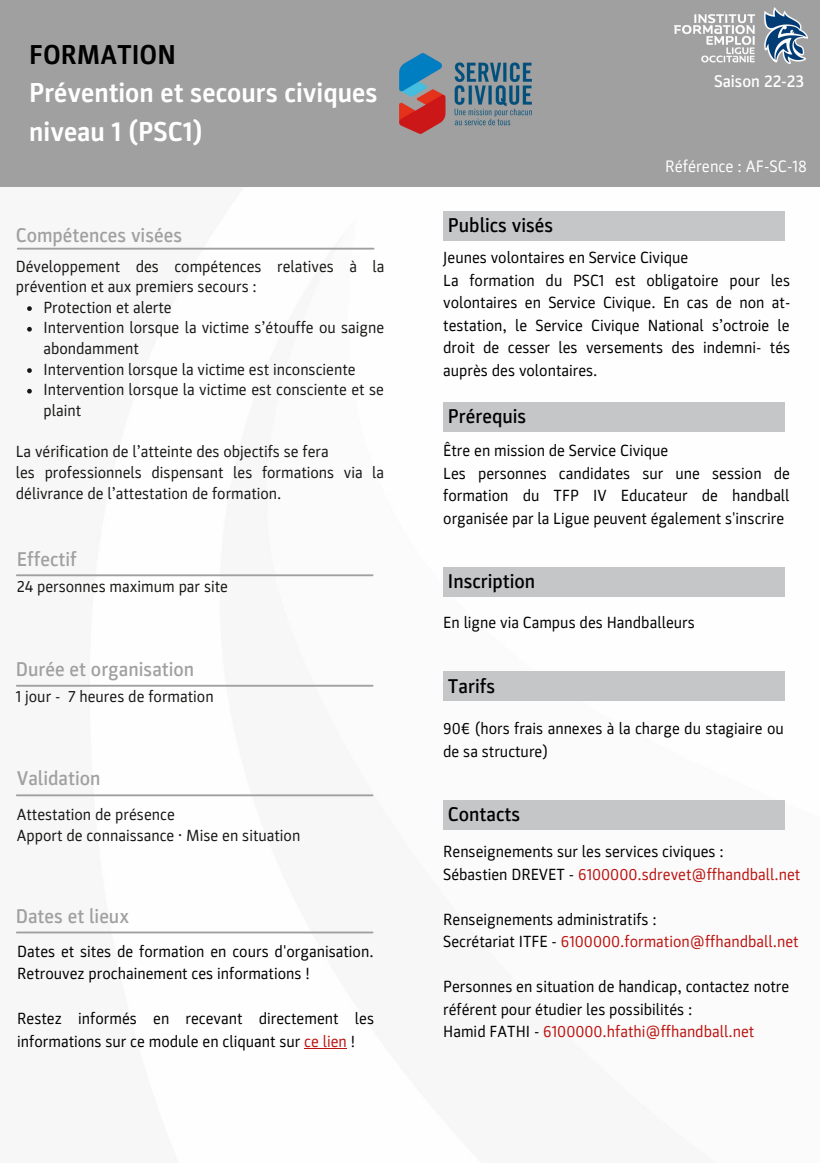
<style>
.page{position:relative;width:820px;height:1163px;background:#fff}
.page>*{position:absolute;margin:0;border:0;box-sizing:border-box;transform-origin:0 0}
.t1{font:700 27.5px/38.5px "Parka";color:#fff}
.t2{font:700 27.5px "Parka";color:#000}
.t3{font:500 20px "Parka";color:#a0a0a0}
.t4{font:500 20px "Parka";color:#000}
.t5{font:500 17.12px "Parka";color:#fff}
.t6{font:16.75px "Parka";color:#fff}
.t7{font:16.25px/22.5px "Parka";color:#000}
.t8{font:16.25px/20.6px "Parka";color:#171615}
.s1{color:#bb130f}
</style>
<div class="page">
<img style="left:15px;top:211px;width:770px;height:838px">
<div style="left:0;top:0;width:819px;height:187px;background:#a0a0a0"></div>
<img style="left:399px;top:54px;width:132px;height:79px">
<svg style="left:27px;top:306px;width:5px;height:5px"></svg>
<svg style="left:27px;top:327px;width:5px;height:4px"></svg>
<svg style="left:27px;top:368px;width:5px;height:5px"></svg>
<svg style="left:27px;top:389px;width:5px;height:4px"></svg>
<hr style="left:18px;top:248px;width:355px;height:1px;background:#a0a0a0">
<hr style="left:17px;top:574px;width:355px;height:2px;background:#a0a0a0">
<hr style="left:17px;top:685px;width:355px;height:1px;background:#a0a0a0">
<hr style="left:17px;top:794px;width:355px;height:2px;background:#a0a0a0">
<hr style="left:17px;top:931px;width:355px;height:2px;background:#a0a0a0">
<div style="left:443px;top:212px;width:341px;height:29px;background:#c5c6c8"></div>
<div style="left:443px;top:402px;width:341px;height:29px;background:#c5c6c8"></div>
<div style="left:443px;top:567px;width:341px;height:29px;background:#c5c6c8"></div>
<div style="left:443px;top:671px;width:341px;height:29px;background:#c5c6c8"></div>
<div style="left:443px;top:800px;width:341px;height:29px;background:#c5c6c8"></div>
<hr style="left:304px;top:1047px;width:43px;height:1px;background:#bb130f">
<img style="left:674px;top:8px;width:132px;height:55px">
<h1 class="t2" style="left:29px;top:39px;width:148px">FORMATION</h1>
<h1 class="t1" style="left:29px;top:74px;width:350px">Prévention et secours civiques niveau 1 (PSC1)</h1>
<p class="t3" style="left:16px;top:224px;width:168px">Compétences visées</p>
<p class="t8" style="left:16px;top:256px;width:370px">Développement des compétences relatives à la prévention et aux premiers secours :</p>
<p class="t8" style="left:43px;top:297px;width:342px">Protection et alerte<br>Intervention lorsque la victime s’étouffe ou saigne abondamment<br>Intervention lorsque la victime est inconsciente Intervention lorsque la victime est consciente et se plaint</p>
<p class="t8" style="left:16px;top:442px;width:370px">La vérification de l’atteinte des objectifs se fera<br>les professionnels dispensant les formations via la délivrance de l’attestation de formation.</p>
<p class="t3" style="left:17px;top:548px;width:62px">Effectif</p>
<p class="t8" style="left:17px;top:577px;width:213px">24 personnes maximum par site</p>
<p class="t3" style="left:16px;top:657px;width:180px">Durée et organisation</p>
<p class="t8" style="left:16px;top:686px;width:199px">1 jour - 7 heures de formation</p>
<p class="t3" style="left:17px;top:767px;width:85px">Validation</p>
<p class="t8" style="left:17px;top:804px;width:285px">Attestation de présence<br>Apport de connaissance • Mise en situation</p>
<p class="t3" style="left:16px;top:905px;width:115px">Dates et lieux</p>
<p class="t7" style="left:17px;top:940px;width:358px">Dates et sites de formation en cours d'organisation.<br>Retrouvez prochainement ces informations !</p>
<p class="t7" style="left:17px;top:1008px;width:358px">Restez informés en recevant directement les informations sur ce module en cliquant sur <span class="s1">ce lien</span> !</p>
<p class="t5" style="left:714px;top:72px;width:92px">Saison 22-23</p>
<p class="t6" style="left:665px;top:157px;width:143px">Référence : AF-SC-18</p>
<p class="t4" style="left:448px;top:214px;width:107px">Publics visés</p>
<p class="t7" style="left:443px;top:247px;width:348px">Jeunes volontaires en Service Civique<br>La formation du PSC1 est obligatoire pour les volontaires en Service Civique. En cas de non at&shy;testation, le Service Civique National s’octroie le droit de cesser les versements des indemni- tés auprès des volontaires.</p>
<p class="t4" style="left:448px;top:404px;width:80px">Prérequis</p>
<p class="t7" style="left:443px;top:440px;width:348px">Être en mission de Service Civique<br>Les personnes candidates sur une session de formation du TFP IV Educateur de handball organisée par la Ligue peuvent également s'inscrire</p>
<p class="t4" style="left:448px;top:570px;width:89px">Inscription</p>
<p class="t7" style="left:443px;top:611px;width:253px">En ligne via Campus des Handballeurs</p>
<p class="t4" style="left:448px;top:674px;width:49px">Tarifs</p>
<p class="t7" style="left:443px;top:718px;width:342px">90€ (hors frais annexes à la charge du stagiaire ou de sa structure)</p>
<p class="t4" style="left:448px;top:802px;width:74px">Contacts</p>
<p class="t7" style="left:443px;top:840px;width:358px">Renseignements sur les services civiques :<br>Sébastien DREVET - <span class="s1">6100000.sdrevet@ffhandball.net</span></p>
<p class="t7" style="left:443px;top:908px;width:357px">Renseignements administratifs :<br>Secrétariat ITFE - <span class="s1">6100000.formation@ffhandball.net</span></p>
<p class="t7" style="left:443px;top:976px;width:347px">Personnes en situation de handicap, contactez notre référent pour étudier les possibilités :<br>Hamid FATHI - <span class="s1">6100000.hfathi@ffhandball.net</span></p>
</div>
